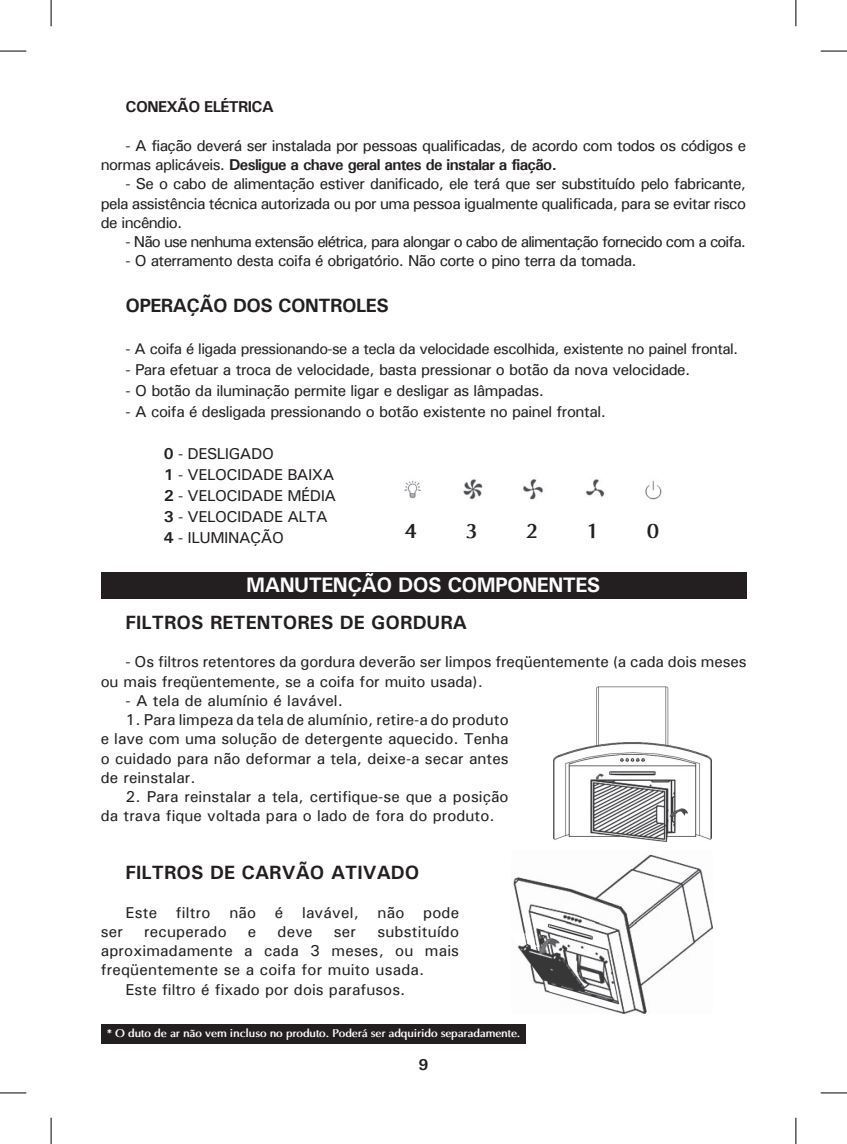
<style>
.page{position:relative;width:847px;height:1144px;background:#fff}
.page>*{position:absolute;margin:0;border:0;box-sizing:border-box;transform-origin:0 0}
.t1{font:700 21px "Univers";letter-spacing:-.03em;color:#fff}
.t2{font:700 21px "Optima";color:#231f20}
.t3{font:700 19.25px "Univers";color:#231f20}
.t4{font:700 19.25px "Univers";letter-spacing:-.03em;color:#231f20}
.t5{font:15.75px/19.2px "Univers";letter-spacing:-.03em;color:#231f20;text-align:justify}
.t6{font:15.75px/19.2px "Univers";color:#231f20}
.t7{font:15.75px/19.2px "Univers";letter-spacing:-.01em;color:#231f20}
.t8{font:15.75px "Univers";letter-spacing:-.06em;color:#231f20}
.t9{font:15.75px "Univers";letter-spacing:.01em;color:#231f20}
.t10{font:700 15.75px "Univers";letter-spacing:-.04em;color:#231f20}
.t11{font:15.4px "Univers";letter-spacing:-.04em;color:#231f20}
.t12{font:700 11.2px "Optima";letter-spacing:-.02em;color:#fff}
.s1{font-weight:700}
</style>
<div class="page">
<img style="left:404px;top:479px;width:258px;height:21px">
<div style="left:101px;top:572px;width:645px;height:26px;background:#231f20"></div>
<img style="left:553px;top:686px;width:157px;height:156px">
<img style="left:513px;top:854px;width:199px;height:160px">
<div style="left:101px;top:1024px;width:424px;height:19px;background:#231f20"></div>
<svg style="left:0;top:51px;width:26px;height:1px"></svg>
<svg style="left:820px;top:51px;width:26px;height:1px"></svg>
<svg style="left:0;top:1092px;width:26px;height:1px"></svg>
<svg style="left:820px;top:1092px;width:26px;height:1px"></svg>
<svg style="left:51px;top:0;width:1px;height:26px"></svg>
<svg style="left:51px;top:1118px;width:1px;height:26px"></svg>
<svg style="left:795px;top:0;width:1px;height:26px"></svg>
<svg style="left:795px;top:1118px;width:1px;height:26px"></svg>
<p class="t10" style="left:125px;top:97px;width:150px">CONEXÃO ELÉTRICA</p>
<p class="t5" style="left:101px;top:135px;width:646px;text-indent:25px">- A fiação deverá ser instalada por pessoas qualificadas, de acordo com todos os códigos e normas aplicáveis. <span class="s1">Desligue a chave geral antes de instalar a fiação.</span></p>
<p class="t5" style="left:101px;top:174px;width:646px;text-indent:25px">- Se o cabo de alimentação estiver danificado, ele terá que ser substituído pelo fabricante, pela assistência técnica autorizada ou por uma pessoa igualmente qualificada, para se evitar risco de incêndio.</p>
<p class="t8" style="left:125px;top:232px;width:621px">- Não use nenhuma extensão elétrica, para alongar o cabo de alimentação fornecido com a coifa.</p>
<p class="t5" style="left:125px;top:251px;width:512px">- O aterramento desta coifa é obrigatório. Não corte o pino terra da tomada.</p>
<p class="t4" style="left:125px;top:294px;width:264px">OPERAÇÃO DOS CONTROLES</p>
<p class="t11" style="left:125px;top:339px;width:614px">- A coifa é ligada pressionando-se a tecla da velocidade escolhida, existente no painel frontal.</p>
<p class="t5" style="left:125px;top:360px;width:566px">- Para efetuar a troca de velocidade, basta pressionar o botão da nova velocidade.</p>
<p class="t5" style="left:125px;top:381px;width:420px">- O botão da iluminação permite ligar e desligar as lâmpadas.</p>
<p class="t5" style="left:125px;top:402px;width:482px">- A coifa é desligada pressionando o botão existente no painel frontal.</p>
<p class="t5" style="left:164px;top:444px;width:112px"><span class="s1">0</span> - DESLIGADO</p>
<p class="t5" style="left:164px;top:465px;width:172px"><span class="s1">1</span> - VELOCIDADE BAIXA</p>
<p class="t5" style="left:164px;top:486px;width:174px"><span class="s1">2</span> - VELOCIDADE MÉDIA</p>
<p class="t5" style="left:164px;top:507px;width:165px"><span class="s1">3</span> - VELOCIDADE ALTA</p>
<p class="t5" style="left:164px;top:528px;width:122px"><span class="s1">4</span> - ILUMINAÇÃO</p>
<p class="t1" style="left:246px;top:572px;width:355px">MANUTENÇÃO DOS COMPONENTES</p>
<p class="t3" style="left:125px;top:610px;width:343px">FILTROS RETENTORES DE GORDURA</p>
<p class="t7" style="left:101px;top:652px;width:647px;text-indent:25px">- Os filtros retentores da gordura deverão ser limpos freqüentemente (a cada dois meses ou mais freqüentemente, se a coifa for muito usada).</p>
<p class="t6" style="left:125px;top:691px;width:219px">- A tela de alumínio é lavável.</p>
<p class="t5" style="left:101px;top:710px;width:409px;text-indent:25px">1. Para limpeza da tela de alumínio, retire-a do produto e lave com uma solução de detergente aquecido. Tenha o cuidado para não deformar a tela, deixe-a secar antes de reinstalar.</p>
<p class="t6" style="left:101px;top:787px;width:409px;text-indent:25px">2. Para reinstalar a tela, certifique-se que a posição da trava fique voltada para o lado de fora do produto.</p>
<p class="t3" style="left:125px;top:861px;width:295px">FILTROS DE CARVÃO ATIVADO</p>
<p class="t9" style="left:125px;top:902px;width:335px">Este filtro não é lavável, não pode</p>
<p class="t5" style="left:101px;top:922px;width:24px">ser</p>
<p class="t9" style="left:144px;top:922px;width:84px">recuperado</p>
<p class="t5" style="left:248px;top:922px;width:10px">e</p>
<p class="t5" style="left:277px;top:922px;width:37px">deve</p>
<p class="t5" style="left:334px;top:922px;width:24px">ser</p>
<p class="t2" style="left:404px;top:518px;width:14px">4</p>
<p class="t2" style="left:465px;top:518px;width:14px">3</p>
<p class="t2" style="left:525px;top:518px;width:14px">2</p>
<p class="t2" style="left:586px;top:518px;width:14px">1</p>
<p class="t2" style="left:646px;top:518px;width:14px">0</p>
<p class="t5" style="left:101px;top:922px;width:360px;text-indent:276px">substituído aproximadamente a cada 3 meses, ou mais freqüentemente se a coifa for muito usada.</p>
<p class="t6" style="left:125px;top:979px;width:281px">Este filtro é fixado por dois parafusos.</p>
<p class="t12" style="left:107px;top:1026px;width:415px">* O duto de ar não vem incluso no produto. Poderá ser adquirido separadamente.</p>
<p class="t10" style="left:418px;top:1055px;width:11px">9</p>
</div>
